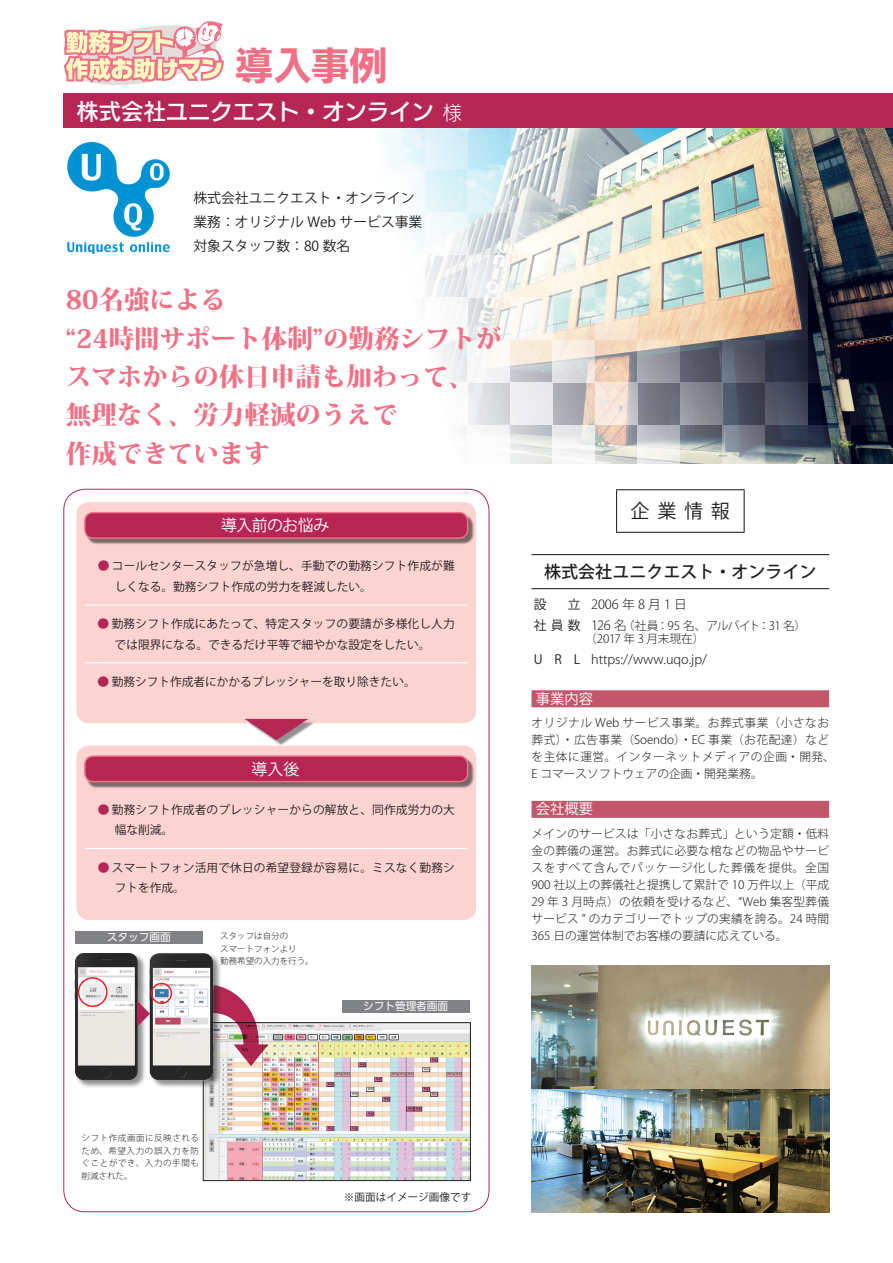
<style>
.page{position:relative;width:893px;height:1263px;background:#fff}
.page>*{position:absolute;margin:0;border:0;box-sizing:border-box;transform-origin:0 0}
.t1{font:38.25px "New Rodin Pro B";color:#f17085}
.t2{font:800 25.5px/38.2px "Koz Min Pro";color:#f17085}
.t3{font:22.35px "New Rodin Pro DB";color:#fff}
.t4{font:19.2px "Koz Go Pr 6 N";color:#231f20}
.t5{font:500 16.95px "Koz Go Pr 6 N";color:#231f20}
.t6{font:15.9px "Koz Go Pr 6 N";letter-spacing:-.02em;color:#fff}
.t7{font:14.4px "Koz Go Pr 6 N";color:#fff}
.t8{font:13.8px/24.2px "Koz Go Pr 6 N";color:#231f20}
.t9{font:300 12.75px "Koz Go Pr 6 N";color:#231f20}
.t10{font:300 12.75px "Koz Go Pr 6 N";letter-spacing:.25em;color:#231f20}
.t11{font:11.7px/20.4px "Koz Go Pr 6 N";letter-spacing:.01em;color:#231f20}
.t12{font:300 11.7px/17px "Koz Go Pr 6 N";letter-spacing:.015em;color:#231f20;text-align:justify}
.t13{font:300 11.7px/17px "Koz Go Pr 6 N";letter-spacing:.045em;color:#231f20}
.t14{font:300 11.7px/13.4px "Koz Go Pr 6 N";letter-spacing:-.04em;color:#231f20}
.t15{font:10.65px "UD Shin Go Pro";color:#fff}
.t16{font:10.65px "Koz Go Pr 6 N";color:#231f20}
.t17{font:300 8.55px/12.8px "Koz Go Pr 6 N";letter-spacing:.065em;color:#231f20;text-align:justify}
.t18{font:300 8.55px/12.8px "Koz Go Pr 6 N";color:#231f20}
.s1{font-family:"New Rodin Pro L";font-size:19.2px}
.s2{color:#b62654}
.s3{font-weight:400}
.s4{font-weight:400;font-size:12.75px}
.s5{font-size:12.75px}
</style>
<div class="page">
<img style="left:808px;top:128px;width:85px;height:335px">
<img style="left:307px;top:93px;width:501px;height:371px">
<div style="left:340px;top:128px;width:42px;height:42px;background:#fff"></div>
<div style="left:425px;top:128px;width:42px;height:42px;background:linear-gradient(to right,#e6f5fb,#d0edf8)"></div>
<svg style="left:510px;top:128px;width:42px;height:42px"></svg>
<svg style="left:595px;top:128px;width:42px;height:42px"></svg>
<svg style="left:680px;top:128px;width:42px;height:42px"></svg>
<img style="left:765px;top:128px;width:42px;height:42px">
<svg style="left:850px;top:128px;width:42px;height:42px;background:#807365"></svg>
<div style="left:340px;top:213px;width:42px;height:42px;background:#fff"></div>
<div style="left:425px;top:213px;width:42px;height:42px;background:#f4fafb"></div>
<svg style="left:510px;top:213px;width:42px;height:42px"></svg>
<svg style="left:595px;top:213px;width:42px;height:42px;background:#dde4db"></svg>
<svg style="left:680px;top:213px;width:42px;height:42px;background:#e2ddc1"></svg>
<svg style="left:765px;top:213px;width:42px;height:42px;background:#847669"></svg>
<svg style="left:850px;top:213px;width:42px;height:42px;background:#4b4b4c"></svg>
<div style="left:340px;top:298px;width:42px;height:42px;background:#fff"></div>
<div style="left:425px;top:298px;width:42px;height:42px;background:#fff"></div>
<svg style="left:510px;top:298px;width:42px;height:42px;fill:#faf8f2"></svg>
<svg style="left:595px;top:298px;width:42px;height:42px;background:#ece7d9"></svg>
<svg style="left:680px;top:298px;width:42px;height:42px;background:#eed3b3"></svg>
<svg style="left:765px;top:298px;width:42px;height:42px;background:#a07f6c"></svg>
<svg style="left:850px;top:298px;width:42px;height:42px;background:#2c252e"></svg>
<div style="left:340px;top:383px;width:42px;height:42px;background:#fff"></div>
<div style="left:425px;top:383px;width:42px;height:42px;background:#fff"></div>
<div style="left:510px;top:383px;width:42px;height:42px;background:#ececee"></div>
<svg style="left:595px;top:383px;width:42px;height:42px;background:#eaded7"></svg>
<div style="left:680px;top:383px;width:42px;height:42px;background:linear-gradient(to right,#999ca6,#797a84)"></div>
<div style="left:765px;top:383px;width:42px;height:42px;background:linear-gradient(to right,#575a6a,#3d4358)"></div>
<svg style="left:850px;top:383px;width:42px;height:42px;background:#191f2e"></svg>
<div style="left:298px;top:170px;width:42px;height:42px;background:#fff"></div>
<div style="left:383px;top:170px;width:42px;height:42px;background:#fff"></div>
<svg style="left:468px;top:170px;width:42px;height:42px;background:#ddeff3"></svg>
<svg style="left:553px;top:170px;width:42px;height:42px;background:#b9c4c7"></svg>
<svg style="left:638px;top:170px;width:42px;height:42px;background:#e5e2ce"></svg>
<svg style="left:723px;top:170px;width:42px;height:42px;background:#99bab4"></svg>
<svg style="left:808px;top:170px;width:42px;height:42px;background:#6e7068"></svg>
<div style="left:298px;top:255px;width:42px;height:42px;background:#fff"></div>
<div style="left:383px;top:255px;width:42px;height:42px;background:#fff"></div>
<svg style="left:468px;top:255px;width:42px;height:42px;fill:#eff1f1"></svg>
<svg style="left:553px;top:255px;width:42px;height:42px;background:#efefe6"></svg>
<svg style="left:638px;top:255px;width:42px;height:42px;background:#dbe1d3"></svg>
<svg style="left:723px;top:255px;width:42px;height:42px;background:#a8cbc5"></svg>
<svg style="left:808px;top:255px;width:42px;height:42px;background:#272c37"></svg>
<div style="left:298px;top:340px;width:42px;height:42px;background:#fff"></div>
<div style="left:383px;top:340px;width:42px;height:42px;background:#fff"></div>
<div style="left:468px;top:340px;width:42px;height:42px;background:#f7f8f6"></div>
<svg style="left:553px;top:340px;width:42px;height:42px;background:#e9e4e0"></svg>
<svg style="left:638px;top:340px;width:42px;height:42px;background:#a9a7a9"></svg>
<svg style="left:723px;top:340px;width:42px;height:42px;background:#555a69"></svg>
<svg style="left:808px;top:340px;width:42px;height:42px;background:#282c39"></svg>
<div style="left:298px;top:425px;width:42px;height:42px;background:#fff"></div>
<div style="left:383px;top:425px;width:42px;height:42px;background:#fff"></div>
<div style="left:468px;top:425px;width:42px;height:42px;background:#fff"></div>
<div style="left:553px;top:425px;width:42px;height:42px;background:linear-gradient(to bottom,#e7e8e8,#fbfcfa)"></div>
<svg style="left:638px;top:425px;width:42px;height:39px;background:#d4d7d7"></svg>
<svg style="left:723px;top:425px;width:42px;height:39px;background:#9299a0"></svg>
<svg style="left:808px;top:425px;width:42px;height:39px;background:#515c61"></svg>
<svg style="left:64px;top:21px;width:160px;height:64px"></svg>
<div style="left:64px;top:94px;width:829px;height:34px;background:#b62654"></div>
<img style="left:67px;top:142px;width:103px;height:111px">
<div style="left:76px;top:502px;width:400px;height:221px;background:#fbd3d1;border-radius:13px"></div>
<div style="left:86px;top:514px;width:389px;height:31px;background:#231f20;opacity:.6"></div>
<div style="left:85px;top:513px;width:383px;height:25px;background:#b62654;border-radius:9px"></div>
<div style="left:84px;top:512px;width:384px;height:27px;border:1px solid #f17085;border-radius:9px"></div>
<hr style="left:85px;top:604px;width:383px;height:2px;background:#fff">
<hr style="left:85px;top:662px;width:383px;height:1px;background:#fff">
<div style="left:76px;top:746px;width:400px;height:174px;background:#fbd3d1;border-radius:13px"></div>
<div style="left:86px;top:758px;width:389px;height:30px;background:#231f20;opacity:.6"></div>
<div style="left:85px;top:756px;width:383px;height:26px;background:#b62654;border-radius:9px"></div>
<div style="left:84px;top:755px;width:384px;height:27px;border:1px solid #f17085;border-radius:9px"></div>
<hr style="left:85px;top:848px;width:383px;height:1px;background:#fff">
<div style="left:531px;top:690px;width:298px;height:17px;background:#c2566b"></div>
<div style="left:531px;top:801px;width:298px;height:17px;background:#c2566b"></div>
<hr style="left:616px;top:489px;width:129px;height:1px;background:#231f20">
<hr style="left:616px;top:490px;width:1px;height:42px;background:#231f20">
<hr style="left:744px;top:490px;width:1px;height:42px;background:#231f20">
<hr style="left:616px;top:532px;width:129px;height:1px;background:#231f20">
<hr style="left:531px;top:554px;width:298px;height:1px;background:#231f20">
<hr style="left:531px;top:588px;width:298px;height:1px;background:#231f20">
<img style="left:531px;top:965px;width:298px;height:247px">
<div style="left:247px;top:721px;width:67px;height:25px;background:#231f20;opacity:.5"></div>
<svg style="left:244px;top:719px;width:64px;height:21px"></svg>
<div style="left:342px;top:1000px;width:127px;height:12px;background:#808285"></div>
<div style="left:75px;top:931px;width:128px;height:12px;background:#808285"></div>
<img style="left:205px;top:1024px;width:264px;height:155px">
<div style="left:203px;top:1022px;width:268px;height:159px;border:1px solid #231f20"></div>
<svg style="left:222px;top:987px;width:46px;height:79px"></svg>
<div style="left:74px;top:952px;width:73px;height:137px;background:#231f20;opacity:.5"></div>
<img style="left:75px;top:953px;width:63px;height:127px">
<div style="left:78px;top:977px;width:30px;height:30px;border:1px solid #ee1d23;border-radius:50%"></div>
<div style="left:149px;top:952px;width:73px;height:137px;background:#231f20;opacity:.5"></div>
<img style="left:149px;top:953px;width:65px;height:127px">
<div style="left:151px;top:983px;width:21px;height:21px;border:1px solid #ee1d23;border-radius:50%"></div>
<svg style="left:137px;top:1001px;width:13px;height:25px"></svg>
<h1 class="t1" style="left:235px;top:33px;width:154px">導入事例</h1>
<h3 class="t3" style="left:77px;top:93px;width:387px">株式会社ユニクエスト・オンライン<span class="s1">様</span></h3>
<p class="t8" style="left:193px;top:186px;width:230px">株式会社ユニクエスト・オンライン業務：オリジナル Web サービス事業対象スタッフ数：80 数名</p>
<h2 class="t2" style="left:66px;top:280px;width:437px">80名強による<br>“24時間サポート体制”の勤務シフトがスマホからの休日申請も加わって、無理なく、労力軽減のうえで<br>作成できています</h2>
<h3 class="t6" style="left:221px;top:517px;width:110px">導入前のお悩み</h3>
<p class="t11" style="left:115px;top:556px;width:342px;text-indent:-17px"><span class="s2">●</span> コールセンタースタッフが急増し、手動での勤務シフト作成が難しくなる。勤務シフト作成の労力を軽減したい。</p>
<p class="t11" style="left:115px;top:614px;width:342px;text-indent:-17px"><span class="s2">●</span> 勤務シフト作成にあたって、特定スタッフの要請が多様化し人力では限界になる。できるだけ平等で細やかな設定をしたい。</p>
<p class="t11" style="left:98px;top:671px;width:320px"><span class="s2">●</span> 勤務シフト作成者にかかるプレッシャーを取り除きたい。</p>
<h3 class="t6" style="left:251px;top:760px;width:49px">導入後</h3>
<p class="t11" style="left:115px;top:800px;width:342px;text-indent:-17px"><span class="s2">●</span> 勤務シフト作成者のプレッシャーからの解放と、同作成労力の大幅な削減。</p>
<p class="t11" style="left:115px;top:857px;width:342px;text-indent:-17px"><span class="s2">●</span> スマートフォン活用で休日の希望登録が容易に。ミスなく勤務シフトを作成。</p>
<p class="t15" style="left:107px;top:928px;width:65px">スタッフ画面</p>
<p class="t18" style="left:220px;top:929px;width:95px">スタッフは自分の<br>スマートフォンより<br>勤務希望の入力を行う。</p>
<p class="t15" style="left:363px;top:997px;width:87px">シフト管理者画面</p>
<h3 class="t4" style="left:631px;top:500px;width:101px">企業情報</h3>
<h3 class="t5" style="left:544px;top:562px;width:274px">株式会社ユニクエスト・オンライン</h3>
<p class="t10" style="left:534px;top:597px;width:155px"><span class="s3">設　 立</span> 2006年8月1日</p>
<p class="t14" style="left:585px;top:619px;width:223px;text-indent:-52px"><span class="s4">社員数</span> <span class="s5">126 名</span>（社員：95 名、アルバイト：31 名）（2017 年 3 月末現在）</p>
<p class="t9" style="left:534px;top:652px;width:175px"><span class="s3">U R L</span> https://www.uqo.jp/</p>
<p class="t7" style="left:536px;top:690px;width:59px">事業内容</p>
<p class="t13" style="left:531px;top:714px;width:305px">オリジナル Web サービス事業。お葬式事業（小さなお葬式）・広告事業（Soendo）・EC 事業（お花配達）などを主体に運営。インターネットメディアの企画・開発、<br>E コマースソフトウェアの企画・開発業務。</p>
<p class="t7" style="left:536px;top:801px;width:59px">会社概要</p>
<p class="t12" style="left:531px;top:825px;width:299px">メインのサービスは「小さなお葬式」という定額・低料金の葬儀の運営。お葬式に必要な棺などの物品やサービスをすべて含んでパッケージ化した葬儀を提供。全国900 社以上の葬儀社と提携して累計で 10 万件以上（平成29 年 3 月時点）の依頼を受けるなど、“Web 集客型葬儀サービス ” のカテゴリーでトップの実績を誇る。24 時間365 日の運営体制でお客様の要請に応えている。</p>
<p class="t17" style="left:82px;top:1131px;width:119px">シフト作成画面に反映されるため、希望入力の誤入力を防ぐことができ、入力の手間も削減された。</p>
<p class="t16" style="left:344px;top:1191px;width:129px">※画面はイメージ画像です</p>
</div>
